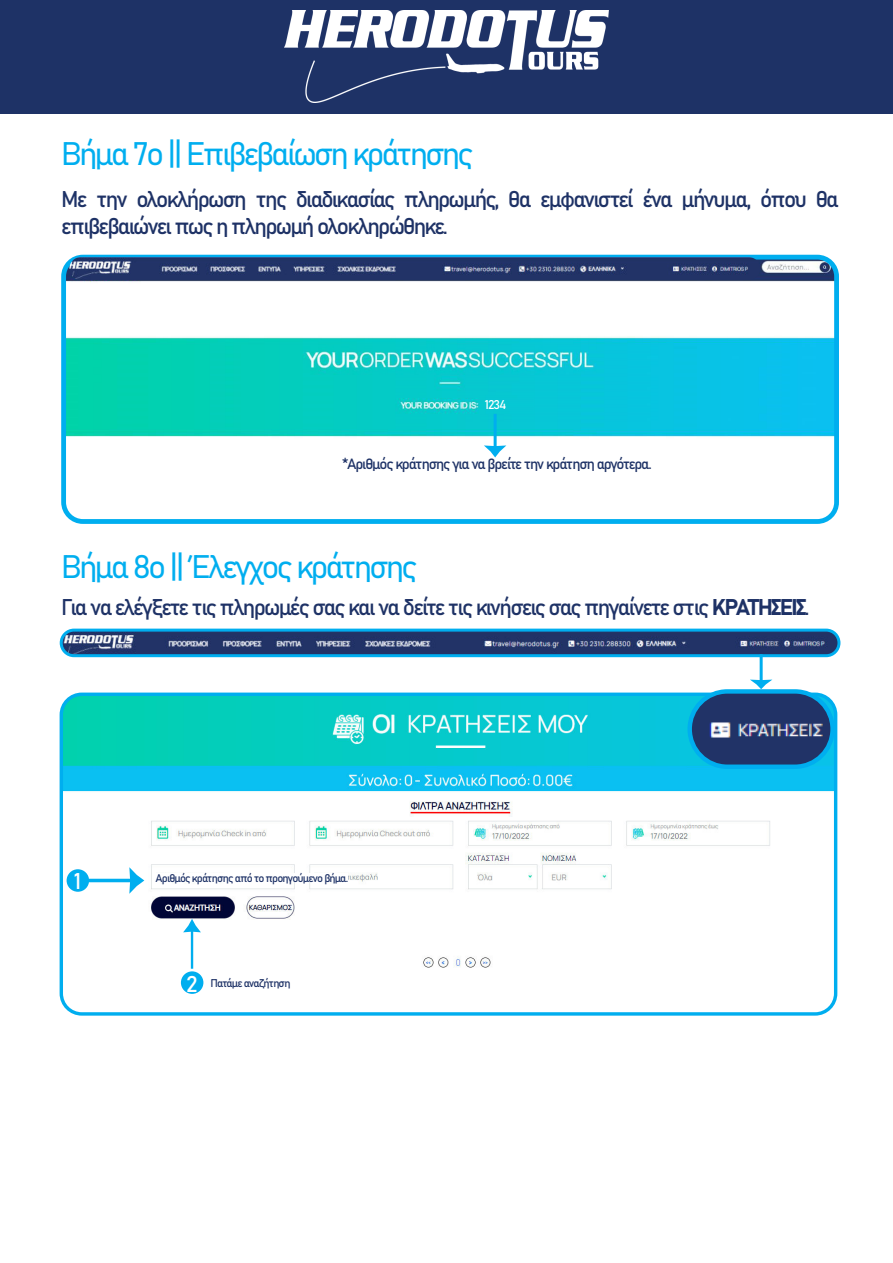
<style>
.page{position:relative;width:893px;height:1263px;background:#fff}
.page>*{position:absolute;margin:0;border:0;box-sizing:border-box;transform-origin:0 0}
.t1{font:32.25px "Bahnschrift";letter-spacing:-.08em;color:#00aeef}
.t2{font:22.5px/27px "Bahnschrift";letter-spacing:-.08em;color:#1e3266}
.t3{font:22.5px "Bahnschrift";color:#fff}
.t4{font:14.7px "Bahnschrift";letter-spacing:-.08em;color:#1e3266}
.t5{font:12.6px "Bahnschrift";color:#fff}
.t6{font:11.1px "Bahnschrift";letter-spacing:-.08em;color:#1e3266}
</style>
<div class="page">
<div style="left:0;top:0;width:893px;height:113px;background:#1e3266"></div>
<img style="left:284px;top:11px;width:325px;height:91px">
<img style="left:61px;top:696px;width:772px;height:316px">
<div style="left:60px;top:692px;width:777px;height:324px;border:3px solid #00aeef;border-radius:21px"></div>
<img style="left:67px;top:261px;width:766px;height:257px">
<div style="left:61px;top:255px;width:778px;height:269px;border:5px solid #00aeef;border-radius:19px"></div>
<img style="left:69px;top:257px;width:691px;height:23px;border-radius:11px">
<img style="left:480px;top:396px;width:53px;height:17px">
<img style="left:61px;top:630px;width:778px;height:26px;border-radius:13px">
<div style="left:60px;top:629px;width:780px;height:28px;border:3px solid #00aeef;border-radius:13px"></div>
<img style="left:690px;top:691px;width:142px;height:76px;border-radius:38px">
<div style="left:687px;top:689px;width:148px;height:80px;border:4px solid #00aeef;border-radius:38px"></div>
<hr style="left:760px;top:654px;width:3px;height:27px;background:#00aeef">
<svg style="left:750px;top:680px;width:22px;height:9px"></svg>
<hr style="left:494px;top:414px;width:3px;height:33px;background:#00aeef">
<svg style="left:484px;top:445px;width:22px;height:12px"></svg>
<div style="left:156px;top:873px;width:192px;height:8px;background:#fff"></div>
<div style="left:210px;top:978px;width:80px;height:9px;background:#fff"></div>
<hr style="left:89px;top:879px;width:42px;height:3px;background:#00aeef">
<svg style="left:129px;top:867px;width:15px;height:27px"></svg>
<div style="left:67px;top:869px;width:22px;height:23px;background:#00aeef;border-radius:50%"></div>
<div style="left:181px;top:971px;width:22px;height:23px;background:#00aeef;border-radius:50%"></div>
<hr style="left:191px;top:931px;width:2px;height:38px;background:#00aeef">
<svg style="left:183px;top:919px;width:18px;height:13px"></svg>
<p class="t1" style="left:61px;top:129px;width:414px">Βήμα 7ο || Επιβεβαίωση κράτησης</p>
<p class="t2" style="left:61px;top:184px;width:779px">Με την ολοκλήρωση της διαδικασίας πληρωμής, θα εμφανιστεί ένα μήνυμα, όπου θα επιβεβαιώνει πως η πληρωμή ολοκληρώθηκε.</p>
<p class="t5" style="left:485px;top:395px;width:23px">1234</p>
<p class="t4" style="left:342px;top:453px;width:311px">*Αριθμός κράτησης για να βρείτε την κράτηση αργότερα.</p>
<p class="t1" style="left:61px;top:542px;width:358px">Βήμα 8ο || Έλεγχος κράτησης</p>
<p class="t2" style="left:61px;top:592px;width:750px">Για να ελέγξετε τις πληρωμές σας και να δείτε τις κινήσεις σας πηγαίνετε στις ΚΡΑΤΗΣΕΙΣ.</p>
<p class="t3" style="left:74px;top:864px;width:9px">1</p>
<p class="t6" style="left:156px;top:869px;width:194px">Αριθμός κράτησης από το προηγούμενο βήμα.</p>
<p class="t3" style="left:186px;top:966px;width:13px">2</p>
<p class="t6" style="left:210px;top:975px;width:82px">Πατάμε αναζήτηση</p>
</div>
